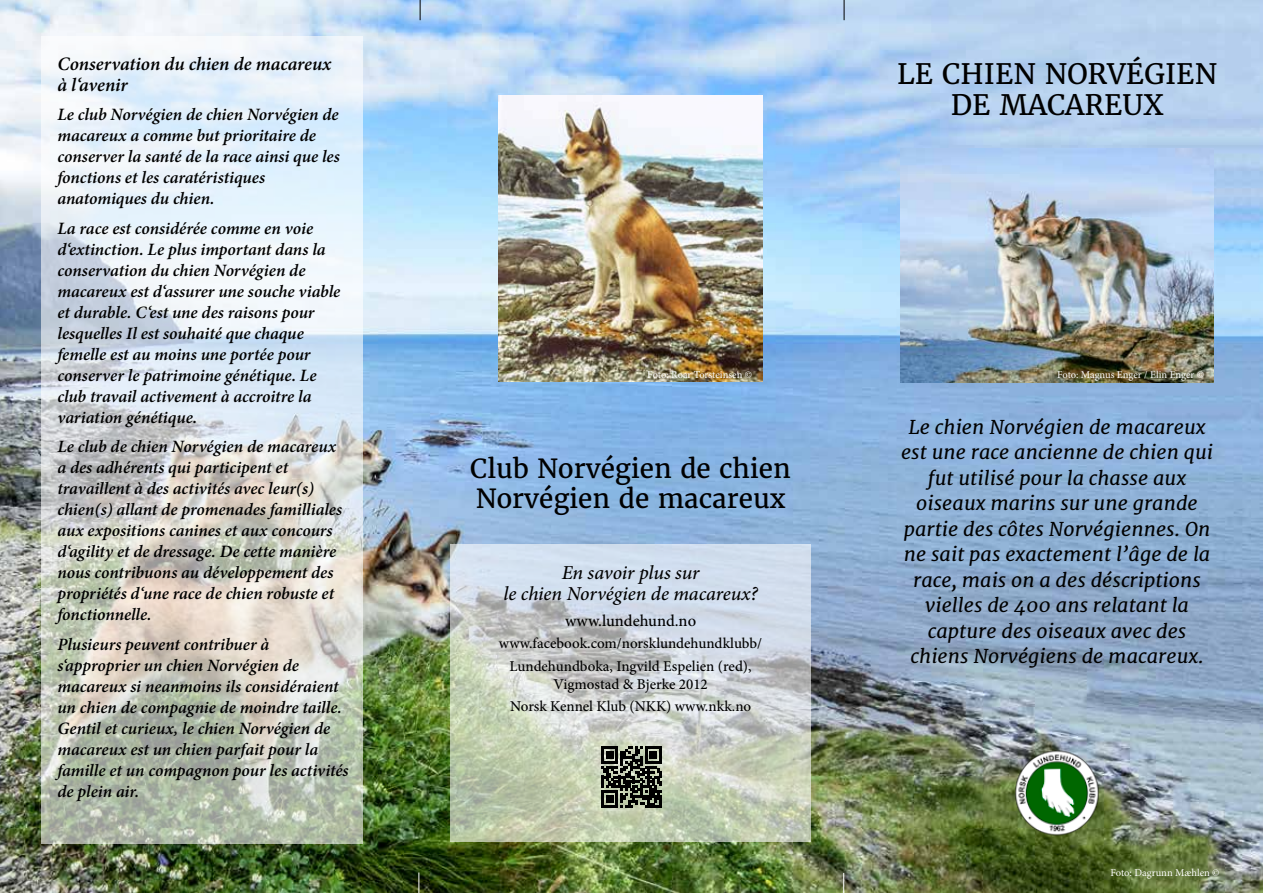
<style>
.page{position:relative;width:1263px;height:893px;background:#fff}
.page>*{position:absolute;margin:0;border:0;box-sizing:border-box;transform-origin:0 0}
.t1{font:28.05px/30.6px "Merriweather";color:#000;text-align:center}
.t2{font:26.25px/30px "Merriweather";color:#000}
.t3{font:italic 500 19.8px/21px "Minion Pro";letter-spacing:-.005em;color:#000;text-align:center}
.t4{font:italic 18.9px/25.5px "Merriweather";color:#000;text-align:center;scale:1.05 1}
.t5{font:italic 600 18.9px/21px "Minion Pro";color:#000}
.t6{font:italic 600 17.4px/21px "Minion Pro";letter-spacing:-.005em;color:#000}
.t7{font:500 16.5px "Minion Pro";letter-spacing:-.005em;color:#000}
.t8{font:500 15px/22.2px "Minion Pro";color:#000;text-align:center}
.t9{font:10.5px "Minion Pro";letter-spacing:-.005em;color:#fff}
</style>
<div class="page">
<img style="left:0;top:0;width:1263px;height:893px">
<img style="left:901px;top:148px;width:312px;height:235px">
<img style="left:1013px;top:749px;width:88px;height:90px">
<svg style="left:450px;top:544px;width:361px;height:298px;background:#c9d1cc"></svg>
<svg style="left:601px;top:747px;width:61px;height:60px;background:#464a40"></svg>
<svg style="left:41px;top:36px;width:322px;height:807px;background:#d6dbda"></svg>
<img style="left:499px;top:95px;width:263px;height:286px">
<svg style="left:420px;top:0;width:1px;height:20px"></svg>
<svg style="left:844px;top:0;width:1px;height:20px"></svg>
<svg style="left:843px;top:873px;width:1px;height:20px"></svg>
<svg style="left:418px;top:872px;width:1px;height:21px"></svg>
<p class="t5" style="left:57px;top:53px;width:276px">Conservation du chien de macareux à l‘avenir</p>
<p class="t6" style="left:57px;top:104px;width:284px">Le club Norvégien de chien Norvégien de macareux a comme but prioritaire de conserver la santé de la race ainsi que les fonctions et les caratéristiques anatomiques du chien.</p>
<p class="t6" style="left:57px;top:218px;width:284px">La race est considérée comme en voie d‘extinction. Le plus important dans la conservation du chien Norvégien de macareux est d‘assurer une souche viable et durable. C‘est une des raisons pour lesquelles Il est souhaité que chaque femelle est au moins une portée pour conserver le patrimoine génétique. Le club travail activement à accroitre la variation génétique.</p>
<p class="t6" style="left:57px;top:436px;width:286px">Le club de chien Norvégien de macareux a des adhérents qui participent et travaillent à des activités avec leur(s) chien(s) allant de promenades familliales aux expositions canines et aux concours d‘agility et de dressage. De cette manière nous contribuons au développement des propriétés d‘une race de chien robuste et fonctionnelle.</p>
<p class="t6" style="left:57px;top:634px;width:293px">Plusieurs peuvent contribuer à s‘approprier un chien Norvégien de macareux si neanmoins ils considéraient un chien de compagnie de moindre taille.<br>Gentil et curieux, le chien Norvégien de macareux est un chien parfait pour la famille et un compagnon pour les activités de plein air.</p>
<p class="t9" style="left:647px;top:367px;width:106px">Foto: Roar Torsteinsen ©</p>
<h2 class="t2" style="left:470px;top:453px;width:322px">Club Norvégien de chien<br>Norvégien de macareux</h2>
<p class="t3" style="left:503px;top:562px;width:256px">En savoir plus sur<br>le chien Norvégien de macareux?</p>
<p class="t7" style="left:565px;top:610px;width:133px">www.lundehund.no</p>
<p class="t8" style="left:499px;top:632px;width:265px">www.facebook.com/norsklundehundklubb/<br>Lundehundboka, Ingvild Espelien (red),</p>
<p class="t8" style="left:510px;top:673px;width:243px">Vigmostad &amp; Bjerke 2012<br>Norsk Kennel Klub (NKK) www.nkk.no</p>
<h1 class="t1" style="left:897px;top:59px;width:321px">LE CHIEN NORVÉGIEN<br>DE MACAREUX</h1>
<p class="t9" style="left:1057px;top:368px;width:149px">Foto: Magnus Enger / Elin Enger ©</p>
<p class="t4" style="left:901px;top:414px;width:299px">Le chien Norvégien de macareux est une race ancienne de chien qui fut utilisé pour la chasse aux oiseaux marins sur une grande partie des côtes Norvégiennes. On ne sait pas exactement l’âge de la race, mais on a des déscriptions vielles de 400 ans relatant la capture des oiseaux avec des chiens Norvégiens de macareux.</p>
<p class="t9" style="left:1110px;top:866px;width:111px">Foto: Dagrunn Mæhlen ©</p>
</div>
